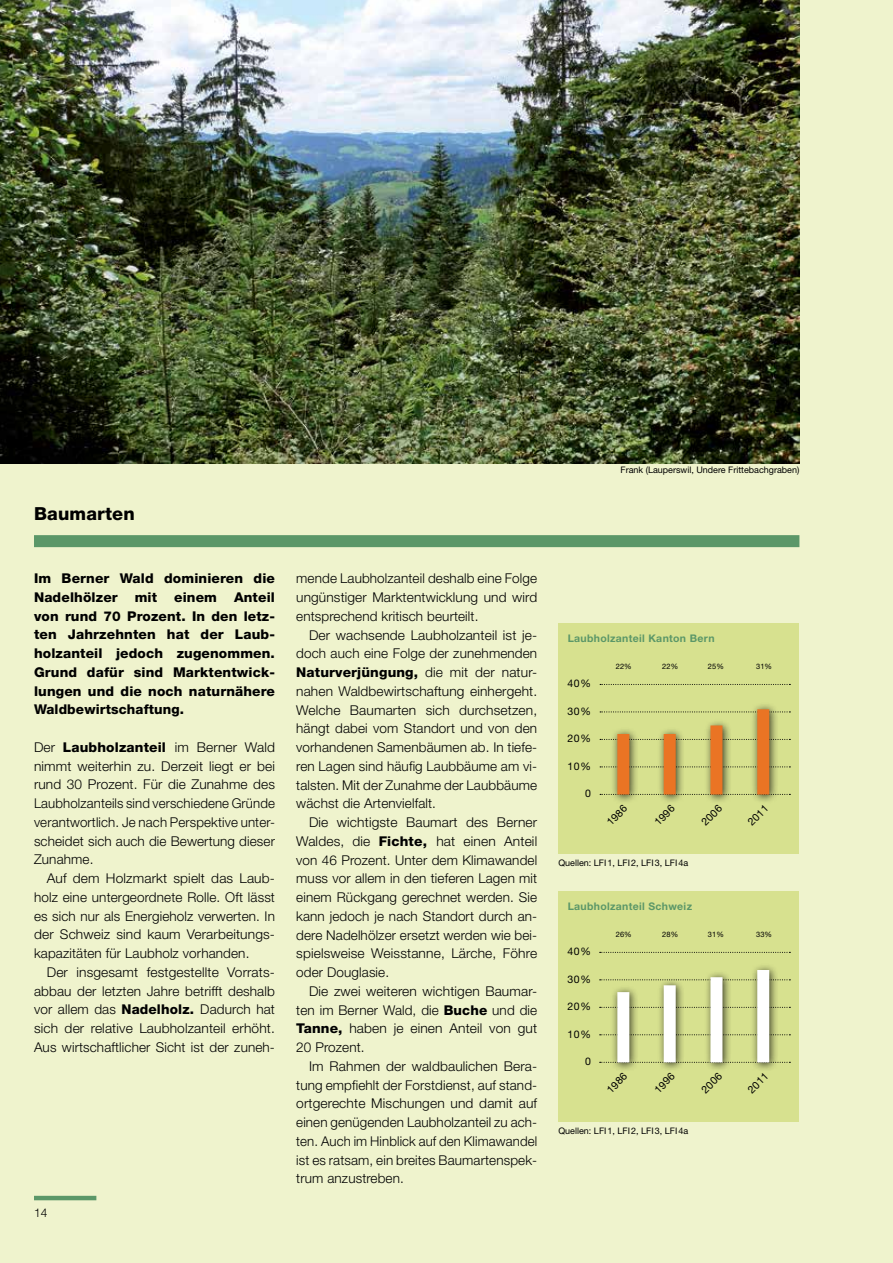
<style>
.page{position:relative;width:893px;height:1263px;background:#eff3cd}
.page>*{position:absolute;margin:0;border:0;box-sizing:border-box;transform-origin:0 0}
.t1{font:800 18px "Helvetica Neue LT";letter-spacing:.01em;color:#000}
.t2{font:300 13.5px/18.8px "Helvetica Neue LT";letter-spacing:.01em;color:#000;text-align:justify}
.t3{font:800 13.5px/18.8px "Helvetica Neue LT";letter-spacing:.01em;color:#000}
.t4{font:300 12px "Helvetica Neue LT";color:#000}
.t5{font:10.5px "Helvetica Neue LT";letter-spacing:.02em;color:#000}
.t6{font:700 10.5px "Helvetica Neue LT";letter-spacing:.03em;color:#5b9768}
.t7{font:9px "Helvetica Neue LT";color:#000}
.t8{font:7.5px "Helvetica Neue LT";letter-spacing:.02em;color:#000}
.s1{font-weight:800}
</style>
<div class="page">
<div style="left:558px;top:623px;width:241px;height:231px;background:#d7e18f"></div>
<div style="left:558px;top:891px;width:241px;height:231px;background:#d7e18f"></div>
<img style="left:0;top:0;width:799px;height:463px">
<svg style="left:600px;top:684px;width:190px;height:1px"></svg>
<svg style="left:600px;top:711px;width:190px;height:1px"></svg>
<svg style="left:600px;top:739px;width:190px;height:1px"></svg>
<svg style="left:600px;top:766px;width:190px;height:1px"></svg>
<svg style="left:600px;top:794px;width:190px;height:1px"></svg>
<svg style="left:600px;top:952px;width:190px;height:1px"></svg>
<svg style="left:600px;top:979px;width:190px;height:1px"></svg>
<svg style="left:600px;top:1007px;width:190px;height:1px"></svg>
<svg style="left:600px;top:1034px;width:190px;height:1px"></svg>
<svg style="left:600px;top:1062px;width:190px;height:1px"></svg>
<div style="left:34px;top:535px;width:765px;height:12px;background:#5b9768"></div>
<hr style="left:34px;top:1196px;width:62px;height:4px;background:#5b9768">
<div style="left:611px;top:727px;width:28px;height:77px;background:#000;opacity:.75"></div>
<div style="left:617px;top:734px;width:12px;height:60px;background:#ea7424"></div>
<div style="left:657px;top:727px;width:29px;height:77px;background:#000;opacity:.75"></div>
<div style="left:664px;top:734px;width:12px;height:60px;background:#ea7424"></div>
<div style="left:704px;top:719px;width:28px;height:85px;background:#000;opacity:.75"></div>
<div style="left:710px;top:725px;width:12px;height:69px;background:#ea7424"></div>
<div style="left:750px;top:702px;width:29px;height:102px;background:#000;opacity:.75"></div>
<div style="left:757px;top:709px;width:12px;height:85px;background:#ea7424"></div>
<div style="left:611px;top:985px;width:28px;height:87px;background:#000;opacity:.75"></div>
<div style="left:617px;top:992px;width:12px;height:70px;background:#fff"></div>
<div style="left:657px;top:978px;width:29px;height:94px;background:#000;opacity:.75"></div>
<div style="left:664px;top:985px;width:12px;height:77px;background:#fff"></div>
<div style="left:704px;top:970px;width:28px;height:102px;background:#000;opacity:.75"></div>
<div style="left:710px;top:977px;width:12px;height:85px;background:#fff"></div>
<div style="left:750px;top:963px;width:29px;height:109px;background:#000;opacity:.75"></div>
<div style="left:757px;top:970px;width:12px;height:92px;background:#fff"></div>
<h1 class="t1" style="left:34px;top:503px;width:102px">Baumarten</h1>
<p class="t3" style="left:34px;top:569px;width:242px">Im Berner Wald dominieren die<br>Nadelhölzer</p>
<p class="t3" style="left:34px;top:588px;width:242px;text-align:justify;text-indent:200px">Anteil von rund 70 Prozent. In den letz&shy;ten Jahrzehnten hat der Laub&shy;holzanteil jedoch zugenommen.<br>Grund dafür sind Marktentwick&shy;lungen und die noch naturnähere Waldbewirtschaftung.</p>
<p class="t2" style="left:34px;top:737px;width:242px">Der <span class="s1">Laubholzanteil</span> im Berner Wald nimmt weiterhin zu. Derzeit liegt er bei rund 30 Prozent. Für die Zunahme des Laubholzanteils sind verschiedene Gründe verantwortlich. Je nach Perspektive unter&shy;scheidet sich auch die Bewertung dieser Zunahme.</p>
<p class="t2" style="left:34px;top:869px;width:242px;text-indent:13px">Auf dem Holzmarkt spielt das Laub&shy;holz eine untergeordnete Rolle. Oft lässt es sich nur als Energieholz verwerten. In der Schweiz sind kaum Verarbeitungs&shy;kapazitäten für Laubholz vorhanden.</p>
<p class="t2" style="left:34px;top:962px;width:242px;text-indent:13px">Der insgesamt festgestellte Vorrats&shy;abbau der letzten Jahre betrifft deshalb vor allem das <span class="s1">Nadelholz.</span> Dadurch hat sich der relative Laubholzanteil erhöht.<br>Aus wirtschaftlicher Sicht ist der zuneh-</p>
<p class="t3" style="left:135px;top:588px;width:24px">mit</p>
<p class="t3" style="left:174px;top:588px;width:44px">einem</p>
<p class="t4" style="left:34px;top:1205px;width:15px">14</p>
<p class="t2" style="left:296px;top:569px;width:242px">mende Laubholzanteil deshalb eine Folge ungünstiger Marktentwicklung und wird entsprechend kritisch beurteilt.</p>
<p class="t2" style="left:296px;top:625px;width:242px;text-indent:13px">Der wachsende Laubholzanteil ist je&shy;doch auch eine Folge der zunehmenden <span class="s1">Naturverjüngung,</span> die mit der natur&shy;nahen Waldbewirtschaftung einhergeht.<br>Welche Baumarten sich durchsetzen, hängt dabei vom Standort und von den vorhandenen Samenbäumen ab. In tiefe&shy;ren Lagen sind häufig Laubbäume am vi&shy;talsten. Mit der Zunahme der Laubbäume wächst die Artenvielfalt.</p>
<p class="t2" style="left:296px;top:813px;width:242px;text-indent:13px">Die wichtigste Baumart des Berner Waldes, die <span class="s1">Fichte,</span> hat einen Anteil von 46 Prozent. Unter dem Klimawandel muss vor allem in den tieferen Lagen mit einem Rückgang gerechnet werden. Sie kann jedoch je nach Standort durch an&shy;dere Nadelhölzer ersetzt werden wie bei&shy;spielsweise Weisstanne, Lärche, Föhre oder Douglasie.</p>
<p class="t2" style="left:296px;top:981px;width:242px;text-indent:13px">Die zwei weiteren wichtigen Baumar&shy;ten im Berner Wald, die <span class="s1">Buche</span> und die <span class="s1">Tanne,</span> haben je einen Anteil von gut 20 Prozent.</p>
<p class="t2" style="left:296px;top:1056px;width:242px;text-indent:13px">Im Rahmen der waldbaulichen Bera&shy;tung empfiehlt der Forstdienst, auf stand&shy;ortgerechte Mischungen und damit auf einen genügenden Laubholzanteil zu ach&shy;ten. Auch im Hinblick auf den Klimawandel ist es ratsam, ein breites Baumartenspek&shy;trum anzustreben.</p>
<p class="t7" style="left:621px;top:464px;width:180px">Frank (Lauperswil, Undere Frittebachgraben)</p>
<p class="t6" style="left:568px;top:631px;width:148px">Laubholzanteil Kanton Bern</p>
<p class="t5" style="left:568px;top:677px;width:25px">40%</p>
<p class="t5" style="left:568px;top:705px;width:25px">30%</p>
<p class="t5" style="left:568px;top:732px;width:25px">20%</p>
<p class="t5" style="left:568px;top:760px;width:25px">10%</p>
<p class="t5" style="left:585px;top:787px;width:7px">0</p>
<p class="t8" style="left:616px;top:662px;width:18px">22%</p>
<p class="t8" style="left:662px;top:662px;width:18px">22%</p>
<p class="t8" style="left:708px;top:662px;width:18px">25%</p>
<p class="t8" style="left:756px;top:662px;width:18px">31%</p>
<p class="t5" style="left:604px;top:819px;width:25px;rotate:-45deg">1986</p>
<p class="t5" style="left:652px;top:819px;width:25px;rotate:-45deg">1996</p>
<p class="t5" style="left:699px;top:819px;width:25px;rotate:-45deg">2006</p>
<p class="t5" style="left:745px;top:819px;width:25px;rotate:-45deg">2011</p>
<p class="t7" style="left:558px;top:857px;width:131px">Quellen: LFI1, LFI2, LFI3, LFI4a</p>
<p class="t6" style="left:568px;top:899px;width:126px">Laubholzanteil Schweiz</p>
<p class="t5" style="left:568px;top:945px;width:25px">40%</p>
<p class="t5" style="left:568px;top:973px;width:25px">30%</p>
<p class="t5" style="left:568px;top:1000px;width:25px">20%</p>
<p class="t5" style="left:568px;top:1028px;width:25px">10%</p>
<p class="t5" style="left:585px;top:1055px;width:7px">0</p>
<p class="t8" style="left:616px;top:930px;width:18px">26%</p>
<p class="t8" style="left:662px;top:930px;width:18px">28%</p>
<p class="t8" style="left:708px;top:930px;width:18px">31%</p>
<p class="t8" style="left:756px;top:930px;width:18px">33%</p>
<p class="t5" style="left:604px;top:1087px;width:25px;rotate:-45deg">1986</p>
<p class="t5" style="left:652px;top:1087px;width:25px;rotate:-45deg">1996</p>
<p class="t5" style="left:699px;top:1087px;width:25px;rotate:-45deg">2006</p>
<p class="t5" style="left:745px;top:1087px;width:25px;rotate:-45deg">2011</p>
<p class="t7" style="left:558px;top:1125px;width:131px">Quellen: LFI1, LFI2, LFI3, LFI4a</p>
</div>
